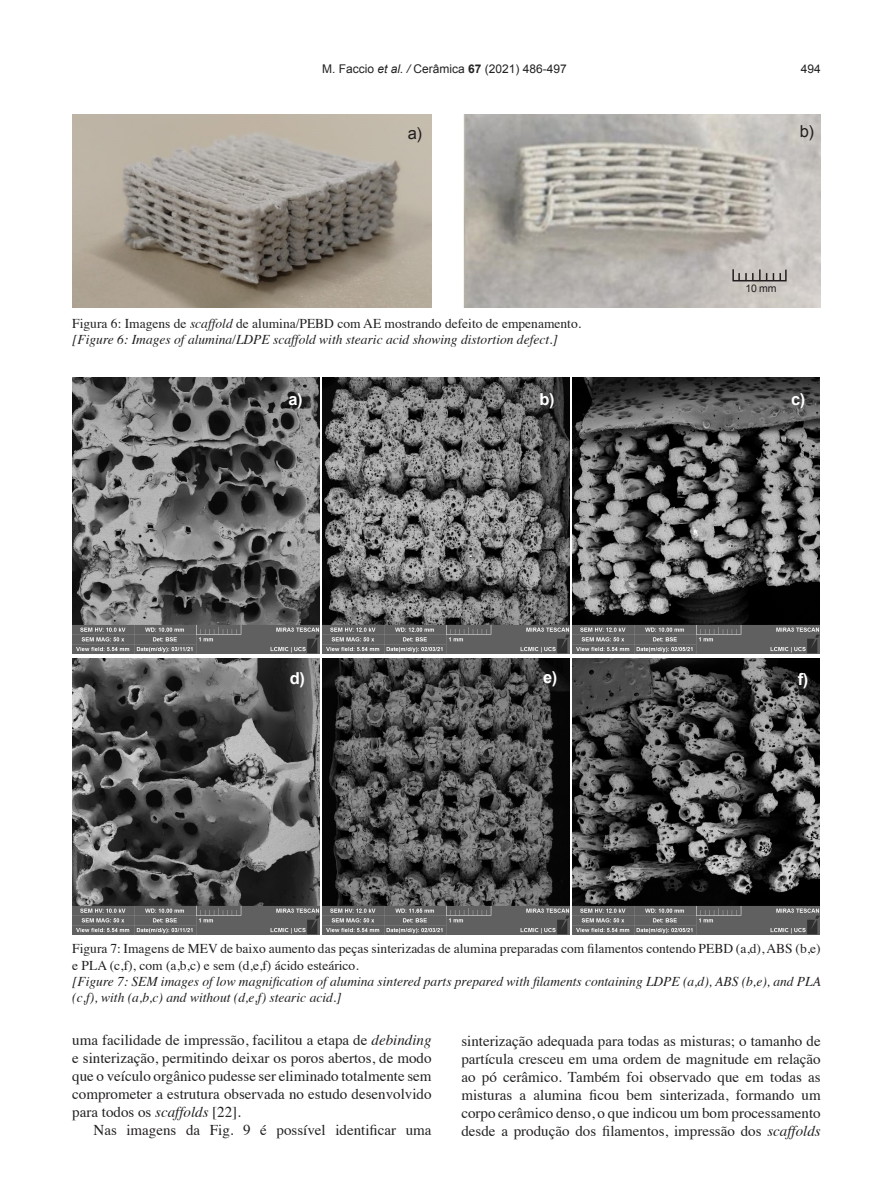
<style>
.page{position:relative;width:893px;height:1191px;background:#fff}
.page>*{position:absolute;margin:0;border:0;box-sizing:border-box;transform-origin:0 0}
.t1{font:700 16.5px "Arial";color:#fff}
.t2{font:16.5px "Arial";color:#231f20}
.t3{font:15px/18px "Times";color:#231f20;text-align:justify}
.t4{font:italic 13.5px/16.2px "Times";color:#231f20}
.t5{font:13.5px/16.2px "Times";color:#231f20}
.t6{font:12px "Arial";color:#222}
.t7{font:12px "Arial";color:#231f20}
.t8{font:10.5px "Arial";color:#231f20}
.s1{font-style:italic}
.s2{font-weight:700}
</style>
<div class="page">
<img style="left:72px;top:658px;width:247px;height:276px">
<img style="left:323px;top:658px;width:247px;height:276px">
<img style="left:573px;top:658px;width:247px;height:276px">
<img style="left:72px;top:115px;width:360px;height:192px">
<img style="left:463px;top:115px;width:358px;height:192px">
<div style="left:732px;top:268px;width:55px;height:13px;border:2px solid #231f20"></div>
<svg style="left:738px;top:269px;width:29px;height:12px"></svg>
<svg style="left:773px;top:273px;width:8px;height:8px"></svg>
<img style="left:72px;top:377px;width:247px;height:276px">
<img style="left:323px;top:377px;width:247px;height:276px">
<img style="left:573px;top:377px;width:247px;height:276px">
<p class="t6" style="left:322px;top:60px;width:246px">M. Faccio <span class="s1">et al. /</span> Cerâmica <span class="s2">67</span> (2021) 486-497</p>
<p class="t7" style="left:801px;top:61px;width:22px">494</p>
<p class="t2" style="left:408px;top:122px;width:16px">a)</p>
<p class="t2" style="left:800px;top:121px;width:16px">b)</p>
<p class="t5" style="left:72px;top:314px;width:510px">Figura 6: Imagens de <span class="s1">scaffold</span> de alumina/PEBD com AE mostrando defeito de empenamento.</p>
<p class="t4" style="left:72px;top:331px;width:487px">[Figure 6: Images of alumina/LDPE scaffold with stearic acid showing distortion defect.]</p>
<p class="t8" style="left:745px;top:282px;width:33px">10 mm</p>
<p class="t1" style="left:288px;top:388px;width:16px">a)</p>
<p class="t1" style="left:539px;top:388px;width:17px">b)</p>
<p class="t1" style="left:791px;top:388px;width:16px">c)</p>
<p class="t1" style="left:290px;top:667px;width:17px">d)</p>
<p class="t1" style="left:543px;top:666px;width:16px">e)</p>
<p class="t1" style="left:798px;top:668px;width:12px">f)</p>
<p class="t5" style="left:72px;top:939px;width:750px">Figura 7: Imagens de MEV de baixo aumento das peças sinterizadas de alumina preparadas com filamentos contendo PEBD (a,d), ABS (b,e) e PLA (c,f), com (a,b,c) e sem (d,e,f) ácido esteárico.</p>
<p class="t4" style="left:72px;top:972px;width:750px">[Figure 7: SEM images of low magnification of alumina sintered parts prepared with filaments containing LDPE (a,d), ABS (b,e), and PLA (c,f), with (a,b,c) and without (d,e,f) stearic acid.]</p>
<p class="t3" style="left:72px;top:1029px;width:361px">uma facilidade de impressão, facilitou a etapa de <span class="s1">debinding </span>e sinterização, permitindo deixar os poros abertos, de modo que o veículo orgânico pudesse ser eliminado totalmente sem comprometer a estrutura observada no estudo desenvolvido para todos os <span class="s1">scaffolds</span> [22].</p>
<p class="t3" style="left:94px;top:1119px;width:340px">Nas imagens da Fig. 9 é possível identificar uma</p>
<p class="t3" style="left:461px;top:1030px;width:361px">sinterização adequada para todas as misturas; o tamanho de partícula cresceu em uma ordem de magnitude em relação ao pó cerâmico. Também foi observado que em todas as misturas a alumina ficou bem sinterizada, formando um corpo cerâmico denso, o que indicou um bom processamento desde a produção dos filamentos, impressão dos <span class="s1">scaffolds</span></p>
</div>
